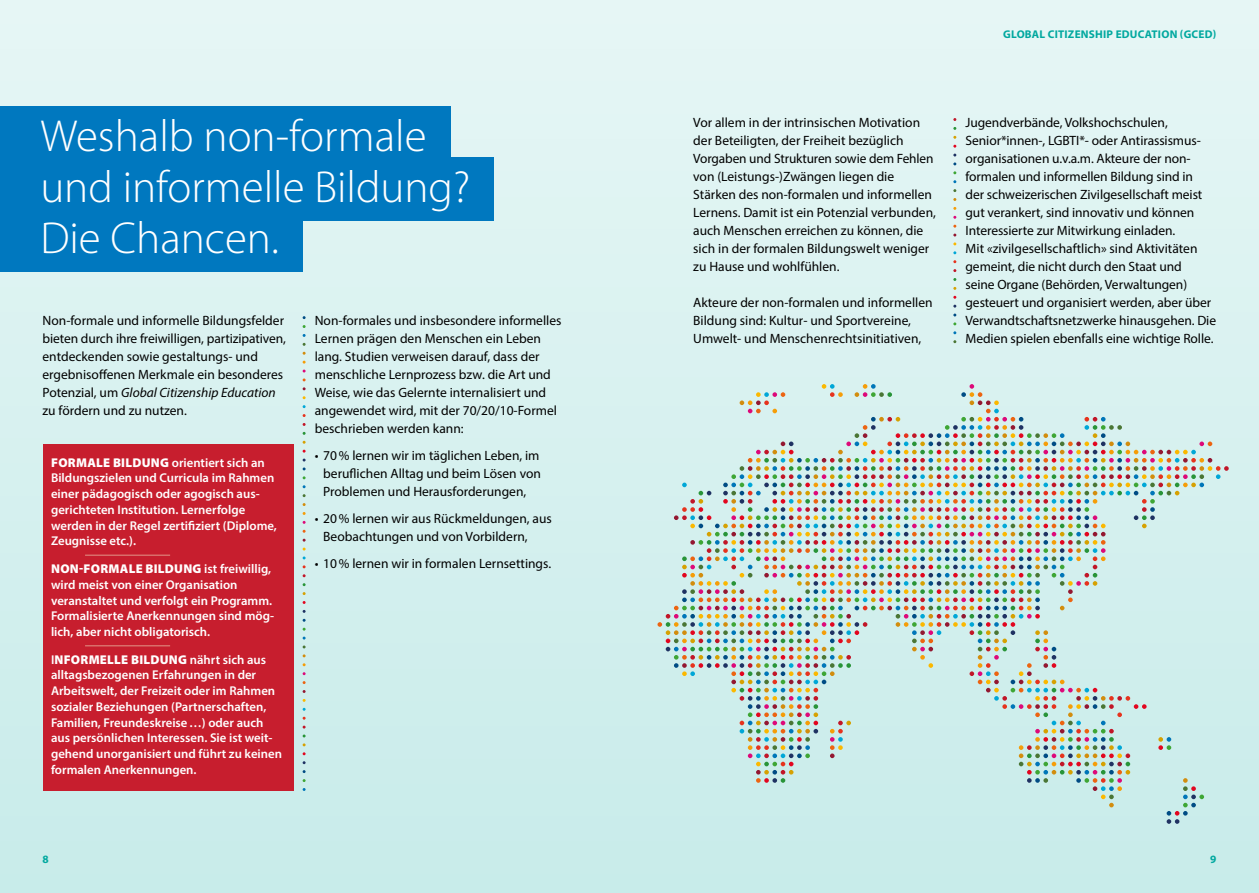
<style>
.page{position:relative;width:1259px;height:893px;background:#fff}
.page>*{position:absolute;margin:0;border:0;box-sizing:border-box;transform-origin:0 0}
.t1{font:300 45px/51px "Myriad Pro";color:#fff}
.t2{font:13.5px/18px "Myriad Pro";color:#000}
.t3{font:600 12.75px/15.8px "Myriad Pro";color:#fff}
.t4{font:700 11.25px "Myriad Pro";letter-spacing:.02em;color:#00a89f}
.s1{font-style:italic}
.s2{font-weight:900}
</style>
<div class="page">
<div style="left:0;top:0;width:1259px;height:893px;background:linear-gradient(to bottom,#e6f6f5,#c8ebea)"></div>
<div style="left:0;top:106px;width:451px;height:64px;background:#0078bf"></div>
<div style="left:0;top:157px;width:494px;height:64px;background:#0078bf"></div>
<div style="left:0;top:208px;width:302px;height:64px;background:#0078bf"></div>
<div style="left:43px;top:444px;width:250px;height:347px;background:#c71e2e"></div>
<hr style="left:85px;top:555px;width:85px;height:1px;background:#e39689">
<hr style="left:85px;top:645px;width:85px;height:1px;background:#e39689">
<svg style="left:953px;top:154px;width:3px;height:11px"></svg>
<svg style="left:633px;top:368px;width:595px;height:456px;background:#cae0dc"></svg>
<svg style="left:303px;top:726px;width:3px;height:11px"></svg>
<h1 class="t1" style="left:40px;top:111px;width:431px">Weshalb non-formale und informelle Bildung?<br>Die Chancen.</h1>
<p class="t2" style="left:43px;top:311px;width:245px">Non-formale und informelle Bildungsfelder bieten durch ihre freiwilligen, partizipativen, entdeckenden sowie gestaltungs- und ergebnisoffenen Merkmale ein besonderes Potenzial, um <span class="s1">Global Citizenship Education </span>zu fördern und zu nutzen.</p>
<p class="t3" style="left:51px;top:454px;width:227px"><span class="s2">FORMALE BILDUNG</span> orientiert sich an Bildungszielen und Curricula im Rahmen einer pädagogisch oder agogisch aus&shy;gerichteten Institution. Lernerfolge werden in der Regel zertifiziert (Diplome, Zeugnisse etc.).</p>
<p class="t3" style="left:51px;top:560px;width:224px"><span class="s2">NON-FORMALE BILDUNG</span> ist freiwillig, wird meist von einer Organisation veranstaltet und verfolgt ein Programm.<br>Formalisierte Anerkennungen sind mög&shy;lich, aber nicht obligatorisch.</p>
<p class="t3" style="left:51px;top:651px;width:232px">I<span class="s2">NFORMELLE BILDUNG</span> nährt sich aus alltagsbezogenen Erfahrungen in der Arbeitswelt, der Freizeit oder im Rahmen sozialer Beziehungen (Partnerschaften, Familien, Freundeskreise…) oder auch aus persönlichen Interessen. Sie ist weit&shy;gehend unorganisiert und führt zu keinen formalen Anerkennungen.</p>
<p class="t2" style="left:315px;top:311px;width:248px">Non-formales und insbesondere informelles Lernen prägen den Menschen ein Leben lang. Studien verweisen darauf, dass der menschliche Lernprozess bzw. die Art und Weise, wie das Gelernte internalisiert und angewendet wird, mit der 70/20/10-Formel beschrieben werden kann:</p>
<p class="t2" style="left:323px;top:446px;width:219px;text-align:justify;text-indent:-9px">• 70% lernen wir im täglichen Leben, im beruflichen Alltag und beim Lösen von Problemen und Herausforderungen,</p>
<p class="t2" style="left:323px;top:509px;width:230px;text-indent:-9px">• 20% lernen wir aus Rückmeldungen, aus<br>Beobachtungen und von Vorbildern,</p>
<p class="t2" style="left:315px;top:554px;width:238px">• 10% lernen wir in formalen Lernsettings.</p>
<p class="t4" style="left:1003px;top:28px;width:215px">GLOBAL CITIZENSHIP EDUCATION (GCED)</p>
<p class="t2" style="left:693px;top:113px;width:244px">Vor allem in der intrinsischen Motivation der Beteiligten, der Freiheit bezüglich Vorgaben und Strukturen sowie dem Fehlen von (Leistungs-)Zwängen liegen die Stärken des non-formalen und informellen Lernens. Damit ist ein Potenzial verbunden, auch Menschen erreichen zu können, die sich in der formalen Bildungswelt weniger zu Hause und wohlfühlen.</p>
<p class="t2" style="left:693px;top:293px;width:241px">Akteure der non-formalen und informellen<br>Bildung sind: Kultur- und Sportvereine,<br>Umwelt- und Menschenrechtsinitiativen,</p>
<p class="t2" style="left:965px;top:113px;width:252px">Jugendverbände, Volkshochschulen, Senior*innen-, LGBTI*- oder Antirassismus&shy;organisationen u.v.a.m. Akteure der non&shy;formalen und informellen Bildung sind in<br>der schweizerischen Zivilgesellschaft meist gut verankert, sind innovativ und können Interessierte zur Mitwirkung einladen.<br>Mit «zivilgesellschaftlich» sind Aktivitäten gemeint, die nicht durch den Staat und<br>seine Organe (Behörden, Verwaltungen) gesteuert und organisiert werden, aber über Verwandtschaftsnetzwerke hinausgehen. Die Medien spielen ebenfalls eine wichtige Rolle.</p>
<p class="t4" style="left:43px;top:853px;width:8px">8</p>
<p class="t4" style="left:1210px;top:853px;width:8px">9</p>
</div>
